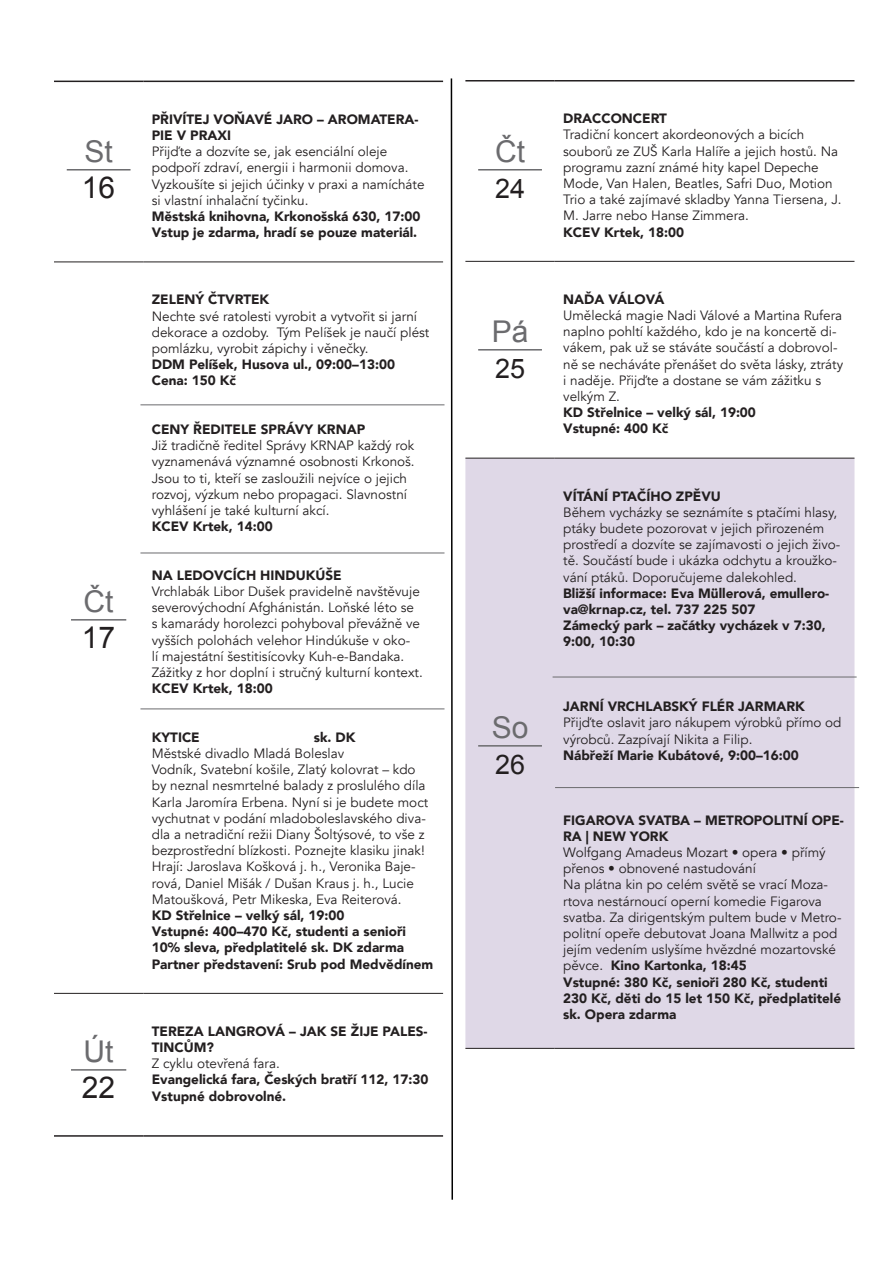
<style>
.page{position:relative;width:893px;height:1263px;background:#fff}
.page>*{position:absolute;margin:0;border:0;box-sizing:border-box;transform-origin:0 0}
.t1{font:30px "Arial";color:#6b6b6e}
.t2{font:30px "Arial";color:#231f20}
.t3{font:27px "Arial";color:#231f20}
.t4{font:13.5px/16.2px "Avenir";color:#231f20}
.t5{font:900 13.5px/16.2px "Avenir";color:#231f20}
.s1{font-weight:900}
</style>
<div class="page">
<hr style="left:54px;top:81px;width:89px;height:1px;background:#231f20">
<hr style="left:54px;top:1135px;width:89px;height:2px;background:#231f20">
<hr style="left:54px;top:262px;width:89px;height:1px;background:#231f20">
<hr style="left:54px;top:993px;width:89px;height:1px;background:#231f20">
<hr style="left:143px;top:81px;width:300px;height:1px;background:#231f20">
<hr style="left:143px;top:1135px;width:300px;height:2px;background:#231f20">
<hr style="left:143px;top:262px;width:300px;height:1px;background:#231f20">
<hr style="left:143px;top:993px;width:300px;height:1px;background:#231f20">
<hr style="left:67px;top:169px;width:64px;height:2px;background:#6b6b6e">
<hr style="left:71px;top:619px;width:55px;height:2px;background:#6b6b6e">
<hr style="left:71px;top:1069px;width:55px;height:2px;background:#6b6b6e">
<svg style="left:450px;top:78px;width:3px;height:1122px"></svg>
<div style="left:465px;top:459px;width:389px;height:589px;background:#dfd8e7"></div>
<hr style="left:465px;top:80px;width:90px;height:2px;background:#231f20">
<hr style="left:465px;top:261px;width:90px;height:1px;background:#231f20">
<hr style="left:465px;top:458px;width:90px;height:1px;background:#231f20">
<hr style="left:465px;top:1048px;width:90px;height:1px;background:#231f20">
<hr style="left:555px;top:80px;width:299px;height:2px;background:#231f20">
<hr style="left:555px;top:261px;width:299px;height:1px;background:#231f20">
<hr style="left:555px;top:458px;width:299px;height:1px;background:#231f20">
<hr style="left:555px;top:1048px;width:299px;height:1px;background:#231f20">
<hr style="left:478px;top:169px;width:64px;height:2px;background:#6b6b6e">
<hr style="left:478px;top:349px;width:64px;height:2px;background:#6b6b6e">
<hr style="left:478px;top:745px;width:64px;height:2px;background:#6b6b6e">
<hr style="left:140px;top:404px;width:304px;height:1px;background:#6b6b6e">
<hr style="left:140px;top:553px;width:304px;height:1px;background:#6b6b6e">
<hr style="left:553px;top:677px;width:304px;height:1px;background:#6b6b6e">
<hr style="left:555px;top:787px;width:304px;height:1px;background:#6b6b6e">
<hr style="left:140px;top:708px;width:304px;height:1px;background:#6b6b6e">
<p class="t1" style="left:84px;top:132px;width:30px">St</p>
<p class="t2" style="left:82px;top:168px;width:35px">16</p>
<p class="t1" style="left:84px;top:582px;width:31px">Čt</p>
<p class="t2" style="left:82px;top:618px;width:35px">17</p>
<p class="t1" style="left:84px;top:1032px;width:31px">Út</p>
<p class="t2" style="left:82px;top:1068px;width:35px">22</p>
<p class="t5" style="left:152px;top:111px;width:268px">PŘIVÍTEJ VOŇAVÉ JARO – AROMATERA-<br>PIE V PRAXI</p>
<p class="t4" style="left:152px;top:144px;width:274px">Přijďte a dozvíte se, jak esenciální oleje podpoří zdraví, energii i harmonii domova.<br>Vyzkoušíte si jejich účinky v praxi a namícháte si vlastní inhalační tyčinku.</p>
<p class="t5" style="left:152px;top:208px;width:270px">Městská knihovna, Krkonošská 630, 17:00</p>
<p class="t5" style="left:152px;top:224px;width:267px">Vstup je zdarma, hradí se pouze materiál.</p>
<p class="t5" style="left:152px;top:291px;width:119px">ZELENÝ ČTVRTEK</p>
<p class="t4" style="left:152px;top:308px;width:279px">Nechte své ratolesti vyrobit a vytvořit si jarní dekorace a ozdoby. Tým Pelíšek je naučí plést pomlázku, vyrobit zápichy i věnečky.</p>
<p class="t5" style="left:152px;top:356px;width:245px">DDM Pelíšek, Husova ul., 09:00–13:00</p>
<p class="t5" style="left:152px;top:372px;width:86px">Cena: 150 Kč</p>
<p class="t5" style="left:152px;top:421px;width:215px">CENY ŘEDITELE SPRÁVY KRNAP</p>
<p class="t4" style="left:152px;top:438px;width:264px">Již tradičně ředitel Správy KRNAP každý rok vyznamenává významné osobnosti Krkonoš.<br>Jsou to ti, kteří se zasloužili nejvíce o jejich rozvoj, výzkum nebo propagaci. Slavnostní vyhlášení je také kulturní akcí.</p>
<p class="t5" style="left:152px;top:518px;width:122px">KCEV Krtek, 14:00</p>
<p class="t5" style="left:152px;top:567px;width:191px">NA LEDOVCÍCH HINDUKÚŠE</p>
<p class="t4" style="left:152px;top:583px;width:272px">Vrchlabák Libor Dušek pravidelně navštěvuje severovýchodní Afghánistán. Loňské léto se s kamarády horolezci pohyboval převážně ve vyšších polohách velehor Hindúkuše v oko-<br>lí majestátní šestitisícovky Kuh-e-Bandaka.<br>Zážitky z hor doplní i stručný kulturní kontext.<br><span class="s1">KCEV Krtek, 18:00</span></p>
<p class="t5" style="left:152px;top:729px;width:49px">KYTICE</p>
<p class="t5" style="left:314px;top:729px;width:43px">sk. DK</p>
<p class="t4" style="left:152px;top:745px;width:194px">Městské divadlo Mladá Boleslav</p>
<p class="t4" style="left:152px;top:762px;width:278px">Vodník, Svatební košile, Zlatý kolovrat – kdo by neznal nesmrtelné balady z proslulého díla Karla Jaromíra Erbena. Nyní si je budete moct vychutnat v podání mladoboleslavského diva&shy;dla a netradiční režii Diany Šoltýsové, to vše z bezprostřední blízkosti. Poznejte klasiku jinak!<br>Hrají: Jaroslava Košková j. h., Veronika Baje&shy;rová, Daniel Mišák / Dušan Kraus j. h., Lucie Matoušková, Petr Mikeska, Eva Reiterová.</p>
<p class="t5" style="left:152px;top:907px;width:194px">KD Střelnice – velký sál, 19:00</p>
<p class="t5" style="left:152px;top:923px;width:256px">Vstupné: 400–470 Kč, studenti a senioři<br>10% sleva, předplatitelé sk. DK zdarma</p>
<p class="t5" style="left:152px;top:955px;width:283px">Partner představení: Srub pod Medvědínem</p>
<p class="t5" style="left:152px;top:1023px;width:277px">TEREZA LANGROVÁ – JAK SE ŽIJE PALES-<br>TINCŮM?</p>
<p class="t4" style="left:152px;top:1056px;width:130px">Z cyklu otevřená fara.</p>
<p class="t5" style="left:152px;top:1071px;width:278px">Evangelická fara, Českých bratří 112, 17:30</p>
<p class="t5" style="left:152px;top:1087px;width:136px">Vstupné dobrovolné.</p>
<p class="t1" style="left:495px;top:132px;width:31px">Čt</p>
<p class="t3" style="left:495px;top:171px;width:32px">24</p>
<p class="t1" style="left:492px;top:312px;width:38px">Pá</p>
<p class="t3" style="left:495px;top:351px;width:32px">25</p>
<p class="t1" style="left:492px;top:708px;width:38px">So</p>
<p class="t3" style="left:495px;top:747px;width:32px">26</p>
<p class="t5" style="left:563px;top:110px;width:105px">DRACCONCERT</p>
<p class="t4" style="left:563px;top:127px;width:280px">Tradiční koncert akordeonových a bicích souborů ze ZUŠ Karla Halíře a jejich hostů. Na programu zazní známé hity kapel Depeche Mode, Van Halen, Beatles, Safri Duo, Motion Trio a také zajímavé skladby Yanna Tiersena, J.<br>M. Jarre nebo Hanse Zimmera.</p>
<p class="t5" style="left:563px;top:223px;width:122px">KCEV Krtek, 18:00</p>
<p class="t5" style="left:563px;top:291px;width:103px">NAĎA VÁLOVÁ</p>
<p class="t4" style="left:563px;top:307px;width:282px">Umělecká magie Nadi Válové a Martina Rufera naplno pohltí každého, kdo je na koncertě di&shy;vákem, pak už se stáváte součástí a dobrovol&shy;ně se necháváte přenášet do světa lásky, ztráty i naděje. Přijďte a dostane se vám zážitku s velkým Z.</p>
<p class="t5" style="left:563px;top:404px;width:194px">KD Střelnice – velký sál, 19:00</p>
<p class="t5" style="left:563px;top:420px;width:107px">Vstupné: 400 Kč</p>
<p class="t5" style="left:563px;top:487px;width:159px">VÍTÁNÍ PTAČÍHO ZPĚVU</p>
<p class="t4" style="left:563px;top:504px;width:279px">Během vycházky se seznámíte s ptačími hlasy, ptáky budete pozorovat v jejich přirozeném prostředí a dozvíte se zajímavosti o jejich živo&shy;tě. Součástí bude i ukázka odchytu a kroužko&shy;vání ptáků. Doporučujeme dalekohled.</p>
<p class="t5" style="left:563px;top:585px;width:267px">Bližší informace: Eva Müllerová, emullero&shy;va@krnap.cz, tel. 737 225 507</p>
<p class="t5" style="left:563px;top:617px;width:264px">Zámecký park – začátky vycházek v 7:30,<br>9:00, 10:30</p>
<p class="t5" style="left:563px;top:698px;width:243px">JARNÍ VRCHLABSKÝ FLÉR JARMARK</p>
<p class="t4" style="left:563px;top:715px;width:280px">Přijďte oslavit jaro nákupem výrobků přímo od výrobců. Zazpívají Nikita a Filip.</p>
<p class="t5" style="left:563px;top:747px;width:237px">Nábřeží Marie Kubátové, 9:00–16:00</p>
<p class="t5" style="left:563px;top:811px;width:282px">FIGAROVA SVATBA – METROPOLITNÍ OPE-<br>RA | NEW YORK</p>
<p class="t4" style="left:563px;top:844px;width:264px">Wolfgang Amadeus Mozart • opera • přímý přenos • obnovené nastudování</p>
<p class="t4" style="left:563px;top:877px;width:280px">Na plátna kin po celém světě se vrací Moza&shy;rtova nestárnoucí operní komedie Figarova svatba. Za dirigentským pultem bude v Metro&shy;politní opeře debutovat Joana Mallwitz a pod jejím vedením uslyšíme hvězdné mozartovské pěvce. <span class="s1">Kino Kartonka, 18:45</span></p>
<p class="t5" style="left:563px;top:973px;width:279px">Vstupné: 380 Kč, senioři 280 Kč, studenti<br>230 Kč, děti do 15 let 150 Kč, předplatitelé sk. Opera zdarma</p>
</div>
